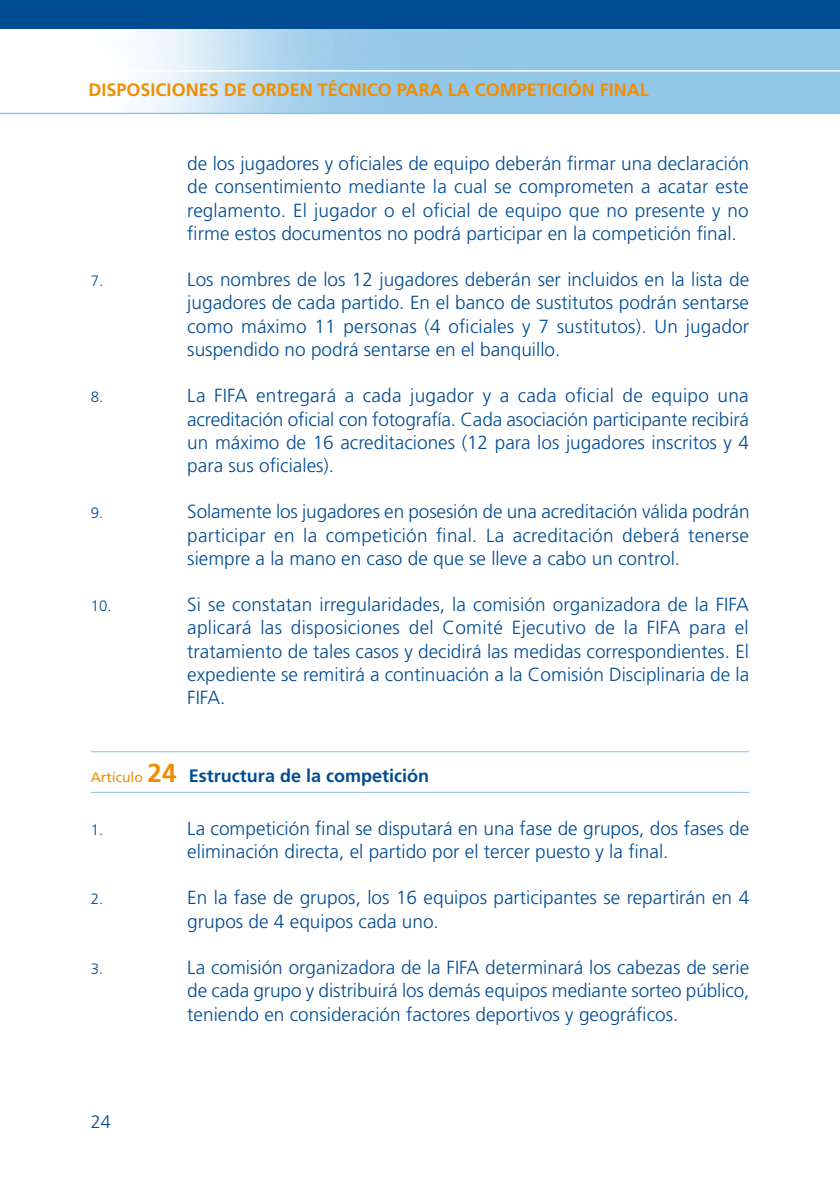
<style>
.page{position:relative;width:840px;height:1191px;background:#fff}
.page>*{position:absolute;margin:0;border:0;box-sizing:border-box;transform-origin:0 0}
.t1{font:300 19px/23.2px "Frutiger";color:#004c93;text-align:justify}
.t2{font:700 18px "Frutiger";color:#f18e00}
.t3{font:700 18px "Frutiger";color:#004c93}
.t4{font:300 18px "Frutiger";color:#004c93}
.t5{font:300 15px "Frutiger";color:#004c93}
.s1{font-weight:400;font-size:14px;color:#f18e00}
.s2{font-size:26px;color:#f18e00}
</style>
<div class="page">
<img style="left:0;top:28px;width:839px;height:85px">
<div style="left:0;top:0;width:839px;height:28px;background:#004c93"></div>
<hr style="left:0;top:70px;width:839px;height:2px;background:#fff">
<hr style="left:0;top:113px;width:839px;height:1px;background:#8ac2e6">
<hr style="left:91px;top:751px;width:657px;height:1px;background:#8ac2e6">
<hr style="left:91px;top:792px;width:657px;height:1px;background:#8ac2e6">
<p class="t2" style="left:88px;top:79px;width:201px">DISPOSICIONES DE ORDEN</p>
<p class="t2" style="left:318px;top:79px;width:332px">TÉCNICO PARA LA COMPETICIÓN FINAL</p>
<p class="t1" style="left:187px;top:152px;width:563px">de los jugadores y oficiales de equipo deberán firmar una declaración de consentimiento mediante la cual se comprometen a acatar este reglamento. El jugador o el oficial de equipo que no presente y no firme estos documentos no podrá participar en la competición final.</p>
<p class="t5" style="left:91px;top:272px;width:14px">7.</p>
<p class="t1" style="left:187px;top:268px;width:563px">Los nombres de los 12 jugadores deberán ser incluidos en la lista de jugadores de cada partido. En el banco de sustitutos podrán sentarse como máximo 11 personas (4 oficiales y 7 sustitutos). Un jugador suspendido no podrá sentarse en el banquillo.</p>
<p class="t5" style="left:91px;top:388px;width:14px">8.</p>
<p class="t1" style="left:187px;top:384px;width:563px">La FIFA entregará a cada jugador y a cada oficial de equipo una acreditación oficial con fotografía. Cada asociación participante recibirá un máximo de 16 acreditaciones (12 para los jugadores inscritos y 4 para sus oficiales).</p>
<p class="t5" style="left:91px;top:504px;width:14px">9.</p>
<p class="t1" style="left:187px;top:500px;width:563px">Solamente los jugadores en posesión de una acreditación válida podrán participar en la competición final. La acreditación deberá tenerse siempre a la mano en caso de que se lleve a cabo un control.</p>
<p class="t5" style="left:91px;top:597px;width:22px">10.</p>
<p class="t1" style="left:187px;top:593px;width:563px">Si se constatan irregularidades, la comisión organizadora de la FIFA aplicará las disposiciones del Comité Ejecutivo de la FIFA para el tratamiento de tales casos y decidirá las medidas correspondientes. El expediente se remitirá a continuación a la Comisión Disciplinaria de la FIFA.</p>
<p class="t3" style="left:91px;top:765px;width:340px"><span class="s1">Artículo</span> <span class="s2">24</span> Estructura de la competición</p>
<p class="t5" style="left:91px;top:821px;width:14px">1.</p>
<p class="t1" style="left:187px;top:817px;width:563px">La competición final se disputará en una fase de grupos, dos fases de eliminación directa, el partido por el tercer puesto y la final.</p>
<p class="t5" style="left:91px;top:890px;width:14px">2.</p>
<p class="t1" style="left:187px;top:886px;width:563px">En la fase de grupos, los 16 equipos participantes se repartirán en 4 grupos de 4 equipos cada uno.</p>
<p class="t5" style="left:91px;top:960px;width:14px">3.</p>
<p class="t1" style="left:187px;top:956px;width:563px">La comisión organizadora de la FIFA determinará los cabezas de serie de cada grupo y distribuirá los demás equipos mediante sorteo público, teniendo en consideración factores deportivos y geográficos.</p>
<p class="t4" style="left:91px;top:1111px;width:22px">24</p>
</div>
